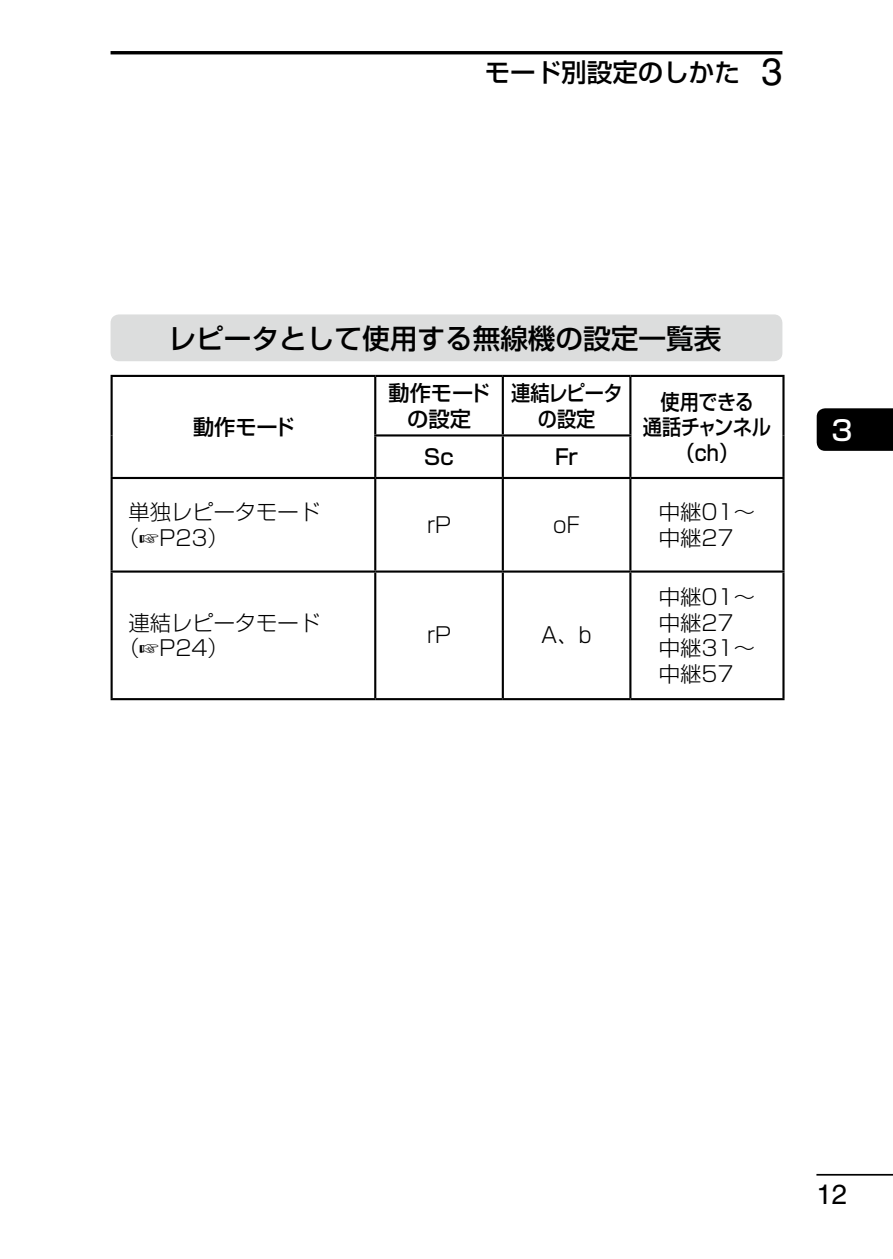
<style>
.page{position:relative;width:893px;height:1259px;background:#fff}
.page>*{position:absolute;margin:0;border:0;box-sizing:border-box;transform-origin:0 0}
.t1{font:500 27.6px "Shin Go Pro";color:#000}
.t2{font:27.6px "Helvetica";color:#000}
.t3{font:500 27.6px "Shin Go Pro";color:#fff}
.t4{font:500 25.5px "Shin Go Pro";color:#000}
.t5{font:300 21.3px/25.5px "Shin Go Pro";color:#000}
.t6{font:500 21.3px/25.5px "Shin Go Pro";letter-spacing:-.01em;color:#000;text-align:center}
.t7{font:500 21.3px/25.5px "Shin Go Pro";letter-spacing:-.01em;color:#000;text-align:center;scale:.9 1}
.t8{font:500 21.3px/25.5px "Shin Go Pro";letter-spacing:-.03em;color:#000;text-align:center;scale:.9 1}
.s1{font-family:"Helvetica";font-weight:400;font-size:38.4px}
</style>
<div class="page">
<hr style="left:816px;top:1174px;width:77px;height:1px;background:#000">
<hr style="left:111px;top:51px;width:671px;height:3px;background:#000">
<div style="left:111px;top:314px;width:671px;height:47px;background:#dcdddd;border-radius:9px"></div>
<hr style="left:111px;top:375px;width:264px;height:2px;background:#000">
<hr style="left:111px;top:377px;width:2px;height:58px;background:#000">
<hr style="left:111px;top:435px;width:2px;height:42px;background:#000">
<hr style="left:375px;top:375px;width:128px;height:2px;background:#000">
<hr style="left:374px;top:377px;width:2px;height:57px;background:#000">
<hr style="left:503px;top:375px;width:127px;height:2px;background:#000">
<hr style="left:502px;top:377px;width:2px;height:57px;background:#000">
<hr style="left:630px;top:375px;width:154px;height:2px;background:#000">
<hr style="left:629px;top:377px;width:2px;height:57px;background:#000">
<hr style="left:782px;top:377px;width:2px;height:58px;background:#000">
<hr style="left:782px;top:435px;width:2px;height:42px;background:#000">
<hr style="left:374px;top:434px;width:129px;height:2px;background:#000">
<hr style="left:374px;top:436px;width:2px;height:41px;background:#000">
<hr style="left:503px;top:434px;width:128px;height:2px;background:#000">
<hr style="left:502px;top:436px;width:2px;height:41px;background:#000">
<hr style="left:629px;top:436px;width:2px;height:41px;background:#000">
<hr style="left:111px;top:477px;width:264px;height:2px;background:#000">
<hr style="left:111px;top:479px;width:2px;height:91px;background:#000">
<hr style="left:375px;top:477px;width:128px;height:2px;background:#000">
<hr style="left:374px;top:479px;width:2px;height:91px;background:#000">
<hr style="left:503px;top:477px;width:127px;height:2px;background:#000">
<hr style="left:502px;top:479px;width:2px;height:91px;background:#000">
<hr style="left:630px;top:477px;width:154px;height:2px;background:#000">
<hr style="left:629px;top:479px;width:2px;height:91px;background:#000">
<hr style="left:782px;top:479px;width:2px;height:91px;background:#000">
<hr style="left:111px;top:570px;width:264px;height:2px;background:#000">
<hr style="left:111px;top:572px;width:2px;height:126px;background:#000">
<hr style="left:375px;top:570px;width:128px;height:2px;background:#000">
<hr style="left:374px;top:572px;width:2px;height:126px;background:#000">
<hr style="left:503px;top:570px;width:127px;height:2px;background:#000">
<hr style="left:502px;top:572px;width:2px;height:126px;background:#000">
<hr style="left:630px;top:570px;width:154px;height:2px;background:#000">
<hr style="left:629px;top:572px;width:2px;height:126px;background:#000">
<hr style="left:782px;top:572px;width:2px;height:126px;background:#000">
<hr style="left:111px;top:698px;width:264px;height:2px;background:#000">
<hr style="left:375px;top:698px;width:128px;height:2px;background:#000">
<hr style="left:503px;top:698px;width:127px;height:2px;background:#000">
<hr style="left:630px;top:698px;width:154px;height:2px;background:#000">
<div style="left:817px;top:408px;width:76px;height:43px;background:#000"></div>
<p class="t4" style="left:485px;top:51px;width:299px">モード別設定のしかた <span class="s1">3</span></p>
<p class="t1" style="left:169px;top:316px;width:554px">レピータとして使用する無線機の設定一覧表</p>
<p class="t6" style="left:193px;top:411px;width:103px">動作モード</p>
<p class="t5" style="left:118px;top:496px;width:203px;text-indent:11px">単独レピータモード（☞P23）</p>
<p class="t5" style="left:118px;top:607px;width:203px;text-indent:11px">連結レピータモード（☞P24）</p>
<p class="t6" style="left:389px;top:377px;width:103px">動作モードの設定</p>
<p class="t8" style="left:511px;top:377px;width:125px">連結レピータの設定</p>
<p class="t7" style="left:643px;top:386px;width:144px">使用できる<br>通話チャンネル</p>
<p class="t6" style="left:424px;top:441px;width:31px">Sc</p>
<p class="t6" style="left:555px;top:441px;width:24px">Fr</p>
<p class="t7" style="left:676px;top:437px;width:71px">（ch）</p>
<p class="t5" style="left:427px;top:509px;width:26px">rP</p>
<p class="t5" style="left:553px;top:509px;width:28px">oF</p>
<p class="t5" style="left:427px;top:620px;width:26px">rP</p>
<p class="t5" style="left:541px;top:620px;width:52px">A、b</p>
<p class="t5" style="left:659px;top:496px;width:98px">中継01～中継27　</p>
<p class="t5" style="left:659px;top:582px;width:98px;text-align:justify">中継01～中継27　中継31～中継57　</p>
<p class="t3" style="left:831px;top:408px;width:22px">3</p>
<p class="t2" style="left:816px;top:1178px;width:32px">12</p>
</div>
